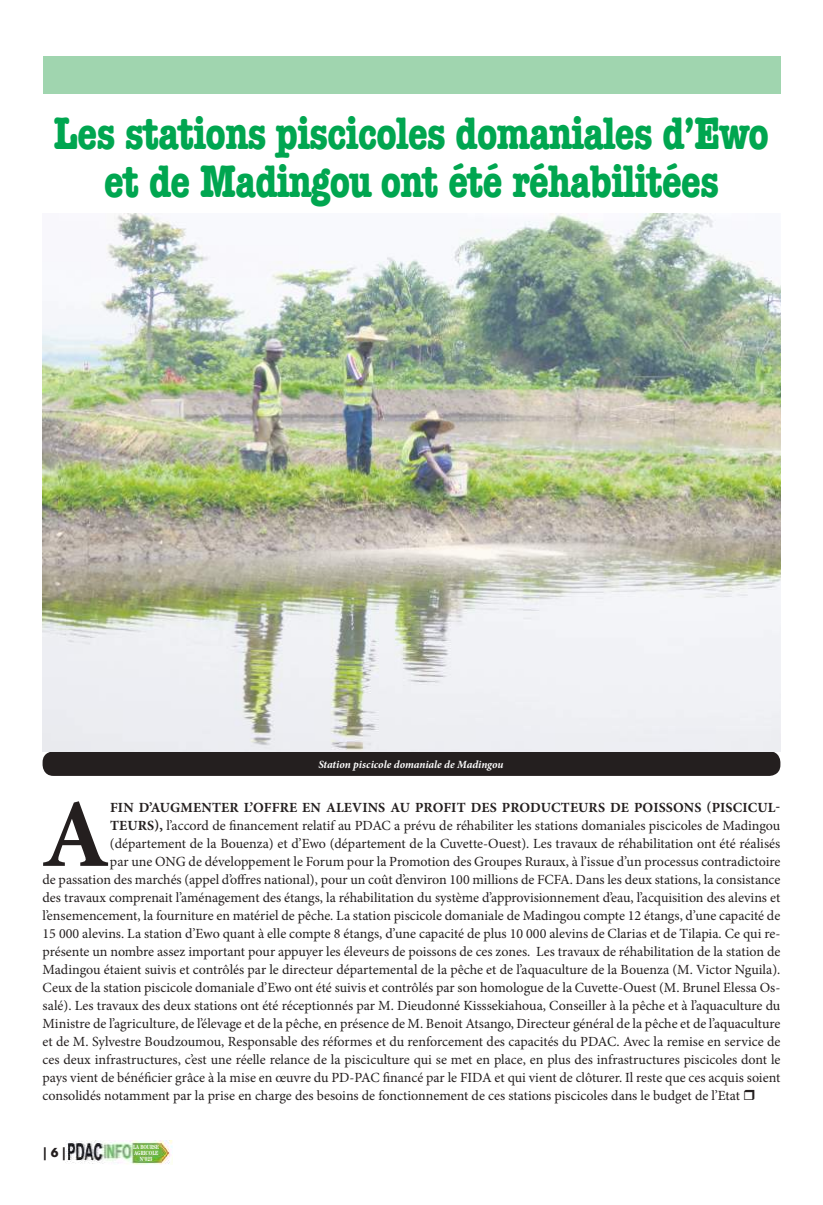
<style>
.page{position:relative;width:823px;height:1205px;background:#fff}
.page>*{position:absolute;margin:0;border:0;box-sizing:border-box;transform-origin:0 0}
.t1{font:700 97.1px "Minion Pro";color:#241f1f}
.t2{font:700 condensed 47px/48px "American Typewriter";letter-spacing:-.025em;color:#00a650;text-align:center}
.t3{font:14px "Minion Pro";color:#241f1f}
.t4{font:700 14px "Minion Pro";letter-spacing:.01em;color:#241f1f}
.t5{font:800 13px "Corporate SBQ";color:#241f1f}
.t6{font:italic 700 11px "Minion Pro";letter-spacing:-.005em;color:#fff}
.t7{font:700 6px/6px "Century";letter-spacing:-.025em;color:#fff;text-align:center;scale:.76 1}
.s1{font-weight:700}
</style>
<div class="page">
<div style="left:43px;top:57px;width:737px;height:37px;background:#a0d5af"></div>
<img style="left:66px;top:1140px;width:106px;height:24px">
<div style="left:134px;top:1147px;width:22px;height:7px;background:#72b641"></div>
<div style="left:43px;top:751px;width:737px;height:25px;background:#241f1f;border-radius:11px"></div>
<img style="left:43px;top:214px;width:737px;height:537px">
<h2 class="t2" style="left:54px;top:109px;width:716px">Les stations piscicoles domaniales d’Ewo et de Madingou ont été réhabilitées</h2>
<p class="t6" style="left:318px;top:756px;width:187px">Station piscicole domaniale de Madingou</p>
<h1 class="t1" style="left:41px;top:766px;width:70px">A</h1>
<p class="t4" style="left:110px;top:797px;width:671px">FIN D’AUGMENTER L’OFFRE EN ALEVINS AU PROFIT DES PRODUCTEURS DE POISSONS (PISCICUL-</p>
<p class="t3" style="left:110px;top:816px;width:671px"><span class="s1">TEURS),</span> l’accord de financement relatif au PDAC a prévu de réhabiliter les stations domaniales piscicoles de Madingou</p>
<p class="t3" style="left:110px;top:834px;width:671px">(département de la Bouenza) et d’Ewo (département de la Cuvette-Ouest). Les travaux de réhabilitation ont été réalisés</p>
<p class="t3" style="left:110px;top:852px;width:671px">par une ONG de développement le Forum pour la Promotion des Groupes Ruraux, à l’issue d’un processus contradictoire</p>
<p class="t3" style="left:43px;top:870px;width:739px">de passation des marchés (appel d’offres national), pour un coût d’environ 100 millions de FCFA. Dans les deux stations, la consistance</p>
<p class="t3" style="left:43px;top:888px;width:738px">des travaux comprenait l’aménagement des étangs, la réhabilitation du système d’approvisionnement d’eau, l’acquisition des alevins et</p>
<p class="t3" style="left:43px;top:906px;width:738px">l’ensemencement, la fourniture en matériel de pêche. La station piscicole domaniale de Madingou compte 12 étangs, d’une capacité de</p>
<p class="t3" style="left:43px;top:924px;width:739px">15 000 alevins. La station d’Ewo quant à elle compte 8 étangs, d’une capacité de plus 10 000 alevins de Clarias et de Tilapia. Ce qui re-</p>
<p class="t3" style="left:43px;top:942px;width:738px">présente un nombre assez important pour appuyer les éleveurs de poissons de ces zones. Les travaux de réhabilitation de la station de</p>
<p class="t3" style="left:43px;top:960px;width:738px">Madingou étaient suivis et contrôlés par le directeur départemental de la pêche et de l’aquaculture de la Bouenza (M. Victor Nguila).</p>
<p class="t3" style="left:43px;top:978px;width:739px">Ceux de la station piscicole domaniale d’Ewo ont été suivis et contrôlés par son homologue de la Cuvette-Ouest (M. Brunel Elessa Os-</p>
<p class="t3" style="left:43px;top:996px;width:738px">salé). Les travaux des deux stations ont été réceptionnés par M. Dieudonné Kisssekiahoua, Conseiller à la pêche et à l’aquaculture du</p>
<p class="t3" style="left:43px;top:1014px;width:739px">Ministre de l’agriculture, de l’élevage et de la pêche, en présence de M. Benoit Atsango, Directeur général de la pêche et de l’aquaculture</p>
<p class="t3" style="left:43px;top:1032px;width:738px">et de M. Sylvestre Boudzoumou, Responsable des réformes et du renforcement des capacités du PDAC. Avec la remise en service de</p>
<p class="t3" style="left:43px;top:1050px;width:739px">ces deux infrastructures, c’est une réelle relance de la pisciculture qui se met en place, en plus des infrastructures piscicoles dont le</p>
<p class="t3" style="left:43px;top:1068px;width:738px">pays vient de bénéficier grâce à la mise en œuvre du PD-PAC financé par le FIDA et qui vient de clôturer. Il reste que ces acquis soient</p>
<p class="t3" style="left:43px;top:1086px;width:698px">consolidés notamment par la prise en charge des besoins de fonctionnement de ces stations piscicoles dans le budget de l’Etat</p>
<p class="t5" style="left:44px;top:1143px;width:24px">| 6 |</p>
<p class="t7" style="left:133px;top:1143px;width:36px">LA BOURSE<br>AGRICOLE<br>N°023</p>
</div>
